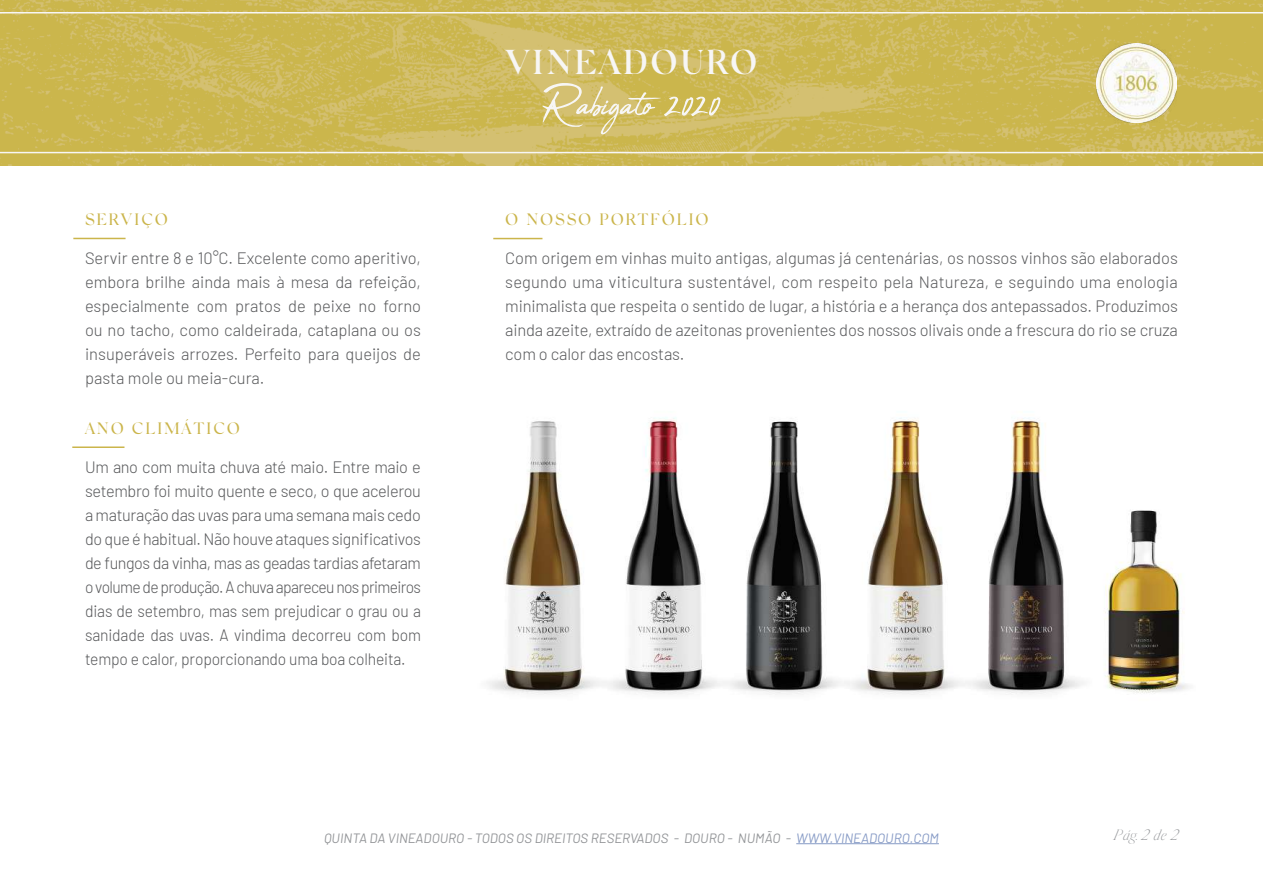
<style>
.page{position:relative;width:1263px;height:893px;background:#fff}
.page>*{position:absolute;margin:0;border:0;box-sizing:border-box;transform-origin:0 0}
.t1{font:52.5px "Abuget";color:#f7f6f5}
.t2{font:500 34.5px "Silk Serif";letter-spacing:.05em;color:#f7f6f5}
.t3{font:300 16.5px/24px "Barlow";letter-spacing:-.01em;color:#58595b;text-align:justify}
.t4{font:16.5px "Silk Serif";letter-spacing:.1em;color:#cbb54b}
.t5{font:italic 200 15px "Silk Serif";color:#939598}
.t6{font:italic 13.5px "Barlow";color:#939598}
.s1{color:#879bc6}
</style>
<div class="page">
<hr style="left:73px;top:238px;width:53px;height:1px;background:#cbb54b">
<hr style="left:72px;top:446px;width:52px;height:2px;background:#cbb54b">
<hr style="left:493px;top:238px;width:49px;height:1px;background:#cbb54b">
<hr style="left:796px;top:843px;width:143px;height:1px;background:#879bc6">
<img style="left:0;top:0;width:1263px;height:166px">
<hr style="left:0;top:12px;width:1263px;height:2px;background:#f7f6f5">
<hr style="left:0;top:152px;width:1263px;height:1px;background:#f7f6f5">
<img style="left:1097px;top:43px;width:80px;height:80px">
<img style="left:487px;top:417px;width:702px;height:278px">
<p class="t4" style="left:85px;top:209px;width:85px">SERVIÇO</p>
<p class="t3" style="left:85px;top:245px;width:337px">Servir entre 8 e 10°C. Excelente como aperitivo, embora brilhe ainda mais à mesa da refeição, especialmente com pratos de peixe no forno ou no tacho, como caldeirada, cataplana ou os insuperáveis arrozes. Perfeito para queijos de pasta mole ou meia-cura.</p>
<p class="t4" style="left:85px;top:418px;width:157px">ANO CLIMÁTICO</p>
<p class="t3" style="left:85px;top:453px;width:337px">Um ano com muita chuva até maio. Entre maio e setembro foi muito quente e seco, o que acelerou a maturação das uvas para uma semana mais cedo do que é habitual. Não houve ataques significativos de fungos da vinha, mas as geadas tardias afetaram o volume de produção. A chuva apareceu nos primeiros dias de setembro, mas sem prejudicar o grau ou a sanidade das uvas. A vindima decorreu com bom tempo e calor, proporcionando uma boa colheita.</p>
<h2 class="t2" style="left:505px;top:42px;width:254px">VINEADOURO</h2>
<h1 class="t1" style="left:542px;top:75px;width:180px">Rabigato 2020</h1>
<p class="t4" style="left:505px;top:209px;width:205px">O NOSSO PORTFÓLIO</p>
<p class="t3" style="left:505px;top:245px;width:674px">Com origem em vinhas muito antigas, algumas já centenárias, os nossos vinhos são elaborados segundo uma viticultura sustentável, com respeito pela Natureza, e seguindo uma enologia minimalista que respeita o sentido de lugar, a história e a herança dos antepassados. Produzimos ainda azeite, extraído de azeitonas provenientes dos nossos olivais onde a frescura do rio se cruza com o calor das encostas.</p>
<p class="t6" style="left:324px;top:828px;width:616px">QUINTA DA VINEADOURO - TODOS OS DIREITOS RESERVADOS - DOURO - NUMÃO - <span class="s1">WWW.VINEADOURO.COM</span></p>
<p class="t5" style="left:1114px;top:827px;width:66px">Pág. 2 de 2</p>
</div>
